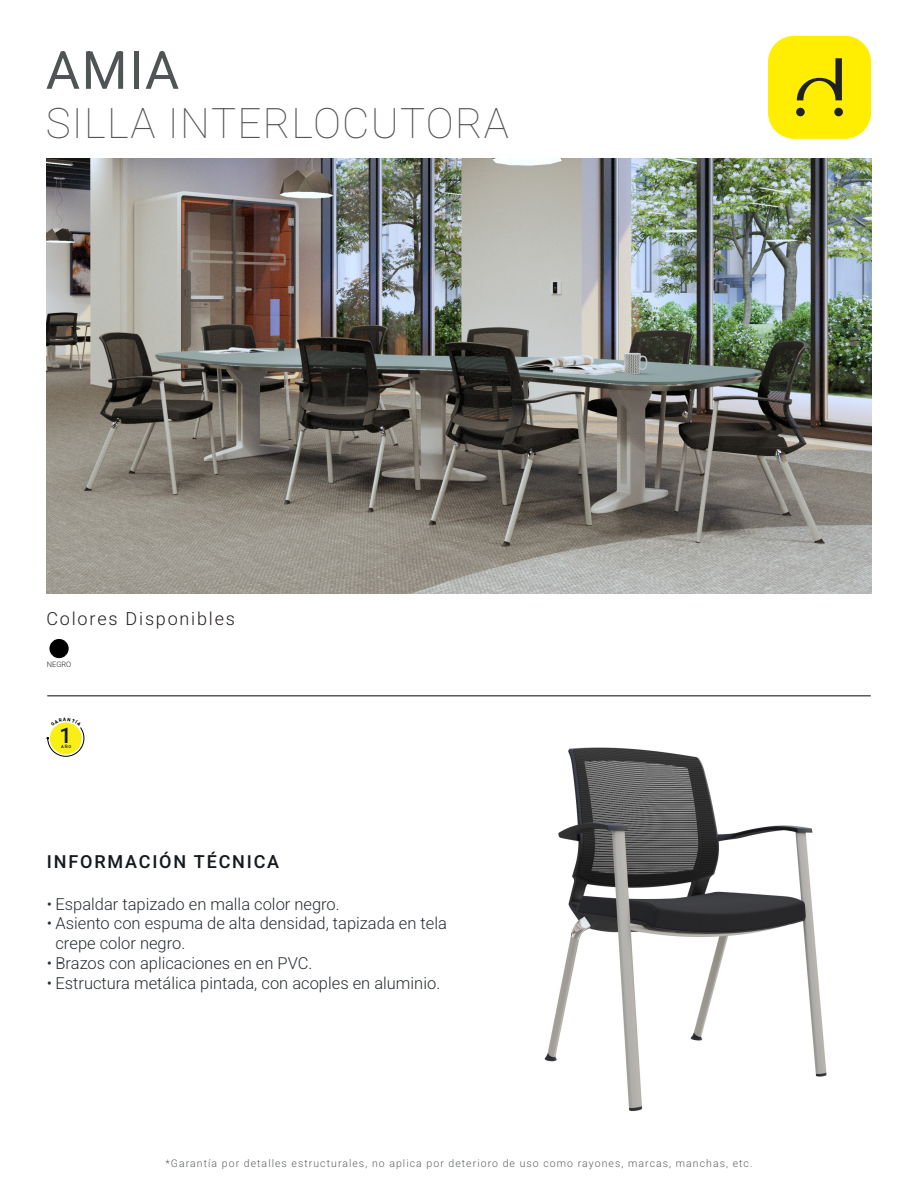
<style>
.page{position:relative;width:918px;height:1188px;background:#fff}
.page>*{position:absolute;margin:0;border:0;box-sizing:border-box;transform-origin:0 0}
.t1{font:52.5px "Heebo";color:#515455}
.t2{font:100 42px "Heebo";letter-spacing:.03em;color:#515455}
.t3{font:500 21.45px "Heebo";color:#141a1d}
.t4{font:300 18px "Heebo";letter-spacing:.1em;color:#231f20}
.t5{font:500 18px "Heebo";letter-spacing:.1em;color:#161a1d}
.t6{font:300 16.5px/19.8px "Heebo";color:#2a2f32}
.t7{font:300 10.5px "Heebo";letter-spacing:.1em;color:#5e6261}
.t8{font:300 7.5px "Heebo";color:#231f20}
.t9{font:500 4.2px "Heebo";color:#141a1d}
</style>
<div class="page">
<img style="left:47px;top:159px;width:824px;height:435px">
<div style="left:49px;top:639px;width:20px;height:19px;background:#000001;border-radius:50%"></div>
<hr style="left:47px;top:695px;width:824px;height:1px;background:#202222">
<div style="left:768px;top:36px;width:103px;height:103px;background:#ffee01;border-radius:26px"></div>
<svg style="left:797px;top:58px;width:45px;height:42px"></svg>
<div style="left:796px;top:108px;width:9px;height:8px;background:#202222;border-radius:50%"></div>
<div style="left:834px;top:108px;width:9px;height:8px;background:#202222;border-radius:50%"></div>
<img style="left:467px;top:695px;width:404px;height:417px">
<svg style="left:47px;top:722px;width:38px;height:35px"></svg>
<h1 class="t1" style="left:46px;top:34px;width:135px">AMIA</h1>
<h2 class="t2" style="left:46px;top:94px;width:465px">SILLA INTERLOCUTORA</h2>
<p class="t4" style="left:46px;top:606px;width:190px">Colores Disponibles</p>
<p class="t8" style="left:47px;top:659px;width:26px">NEGRO</p>
<h3 class="t3" style="left:60px;top:720px;width:14px">1</h3>
<p class="t9" style="left:61px;top:743px;width:12px">AÑO</p>
<p class="t5" style="left:47px;top:849px;width:234px">INFORMACIÓN TÉCNICA</p>
<p class="t6" style="left:47px;top:894px;width:294px">• Espaldar tapizado en malla color negro.</p>
<p class="t6" style="left:55px;top:913px;width:393px;text-indent:-8px">• Asiento con espuma de alta densidad, tapizada en tela crepe color negro.</p>
<p class="t6" style="left:47px;top:953px;width:267px">• Brazos con aplicaciones en en PVC.</p>
<p class="t6" style="left:47px;top:973px;width:395px">• Estructura metálica pintada, con acoples en aluminio.</p>
<p class="t7" style="left:165px;top:1156px;width:589px">*Garantía por detalles estructurales, no aplica por deterioro de uso como rayones, marcas, manchas, etc.</p>
</div>
